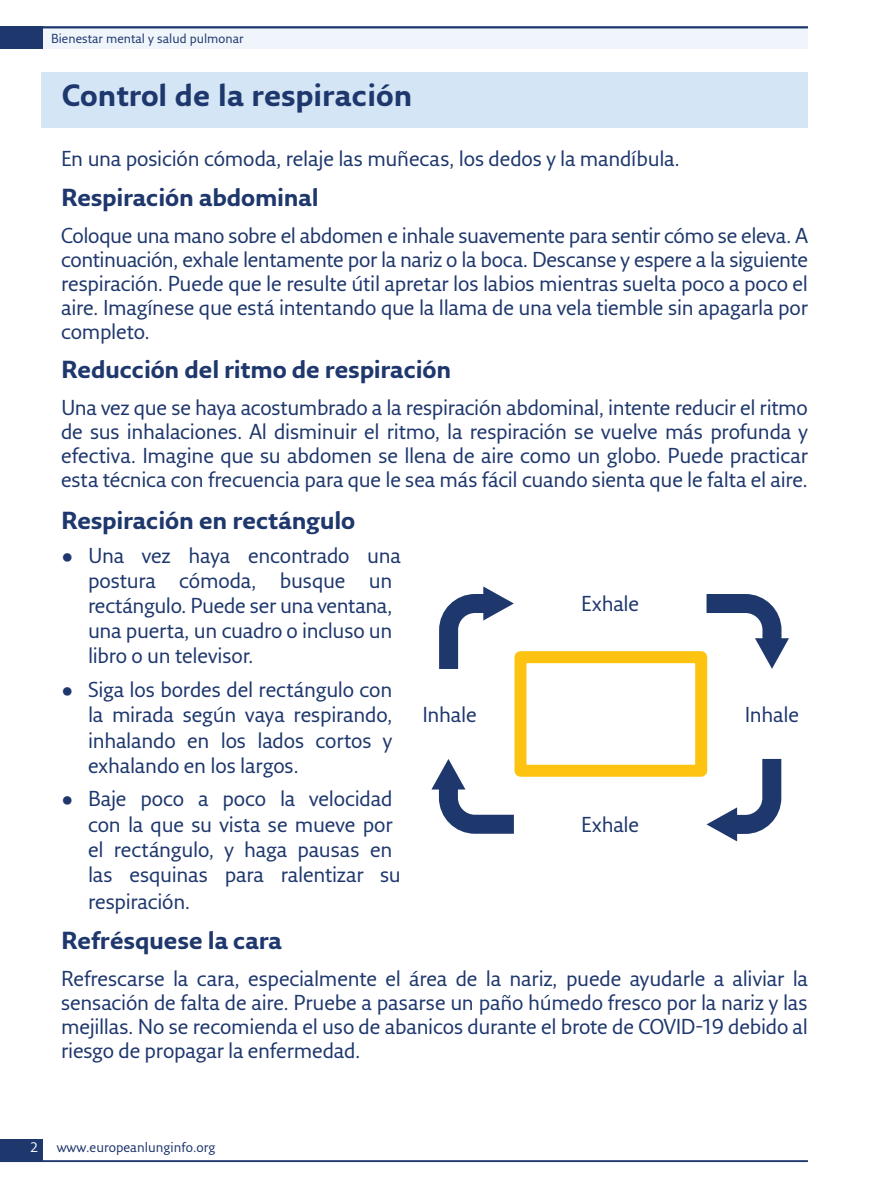
<style>
.page{position:relative;width:893px;height:1191px;background:#fff}
.page>*{position:absolute;margin:0;border:0;box-sizing:border-box;transform-origin:0 0}
.t1{font:700 30px "Fresco Sans Pro";color:#1e376d}
.H___B-head{font:700 24px "Fresco Sans Pro";letter-spacing:-.01em;color:#1e376d}
.H___B-head-2{font:21px/24px "Fresco Sans Pro";letter-spacing:-.01em;color:#1e376d;text-align:justify}
.Running_foot_left{font:13.5px "Fresco Sans Pro";color:#1e376d}
.Folio_left{font:13.5px "Fresco Sans Pro";color:#fff}
.Running_head_left{font:12.75px "Fresco Sans Pro";color:#1e376d}
</style>
<div class="page">
<div style="left:0;top:26px;width:808px;height:23px;background:#eff5fb"></div>
<div style="left:0;top:1138px;width:43px;height:23px;background:#1e376d"></div>
<div style="left:0;top:26px;width:43px;height:23px;background:#1e376d"></div>
<hr style="left:0;top:1160px;width:808px;height:2px;background:#1e376d">
<hr style="left:0;top:26px;width:808px;height:2px;background:#1e376d">
<div style="left:42px;top:72px;width:766px;height:56px;background:#d4e5f5"></div>
<svg style="left:439px;top:586px;width:75px;height:83px"></svg>
<svg style="left:706px;top:759px;width:75px;height:82px"></svg>
<svg style="left:431px;top:759px;width:83px;height:74px"></svg>
<svg style="left:706px;top:594px;width:83px;height:75px"></svg>
<div style="left:514px;top:651px;width:193px;height:125px;border:12px solid #fec210"></div>
<p class="Running_head_left" style="left:51px;top:30px;width:194px">Bienestar mental y salud pulmonar</p>
<p class="t1" style="left:62px;top:76px;width:352px">Control de la respiración</p>
<p class="H___B-head-2" style="left:61px;top:146px;width:620px">En una posición cómoda, relaje las muñecas, los dedos y la mandíbula.</p>
<p class="H___B-head" style="left:61px;top:182px;width:259px">Respiración abdominal</p>
<p class="H___B-head-2" style="left:61px;top:223px;width:749px">Coloque una mano sobre el abdomen e inhale suavemente para sentir cómo se eleva. A continuación, exhale lentamente por la nariz o la boca. Descanse y espere a la siguiente respiración. Puede que le resulte útil apretar los labios mientras suelta poco a poco el aire. Imagínese que está intentando que la llama de una vela tiemble sin apagarla por completo.</p>
<p class="H___B-head" style="left:61px;top:355px;width:392px">Reducción del ritmo de respiración</p>
<p class="H___B-head-2" style="left:61px;top:395px;width:748px">Una vez que se haya acostumbrado a la respiración abdominal, intente reducir el ritmo de sus inhalaciones. Al disminuir el ritmo, la respiración se vuelve más profunda y efectiva. Imagine que su abdomen se llena de aire como un globo. Puede practicar esta técnica con frecuencia para que le sea más fácil cuando sienta que le falta el aire.</p>
<p class="H___B-head" style="left:61px;top:505px;width:296px">Respiración en rectángulo</p>
<p class="H___B-head-2" style="left:88px;top:542px;width:314px;line-height:25.2px;text-align:left;text-indent:-27px">• Una vez haya encontrado una postura cómoda, busque un rectángulo. Puede ser una ventana, una puerta, un cuadro o incluso un libro o un televisor.</p>
<p class="H___B-head-2" style="left:88px;top:676px;width:306px;line-height:25.2px;text-indent:-27px">• Siga los bordes del rectángulo con la mirada según vaya respirando, inhalando en los lados cortos y exhalando en los largos.</p>
<p class="H___B-head-2" style="left:88px;top:785px;width:314px;line-height:25.7px;text-align:left;text-indent:-27px">• Baje poco a poco la velocidad con la que su vista se mueve por el rectángulo, y haga pausas en las esquinas para ralentizar su respiración.</p>
<p class="H___B-head" style="left:61px;top:925px;width:223px">Refrésquese la cara</p>
<p class="H___B-head-2" style="left:61px;top:965px;width:748px">Refrescarse la cara, especialmente el área de la nariz, puede ayudarle a aliviar la sensación de falta de aire. Pruebe a pasarse un paño húmedo fresco por la nariz y las mejillas. No se recomienda el uso de abanicos durante el brote de COVID-19 debido al riesgo de propagar la enfermedad.</p>
<p class="H___B-head-2" style="left:581px;top:591px;width:60px">Exhale</p>
<p class="H___B-head-2" style="left:422px;top:702px;width:56px">Inhale</p>
<p class="H___B-head-2" style="left:745px;top:702px;width:56px">Inhale</p>
<p class="H___B-head-2" style="left:581px;top:812px;width:60px">Exhale</p>
<p class="Folio_left" style="left:30px;top:1139px;width:10px">2</p>
<p class="Running_foot_left" style="left:57px;top:1138px;width:160px">www.europeanlunginfo.org</p>
</div>
